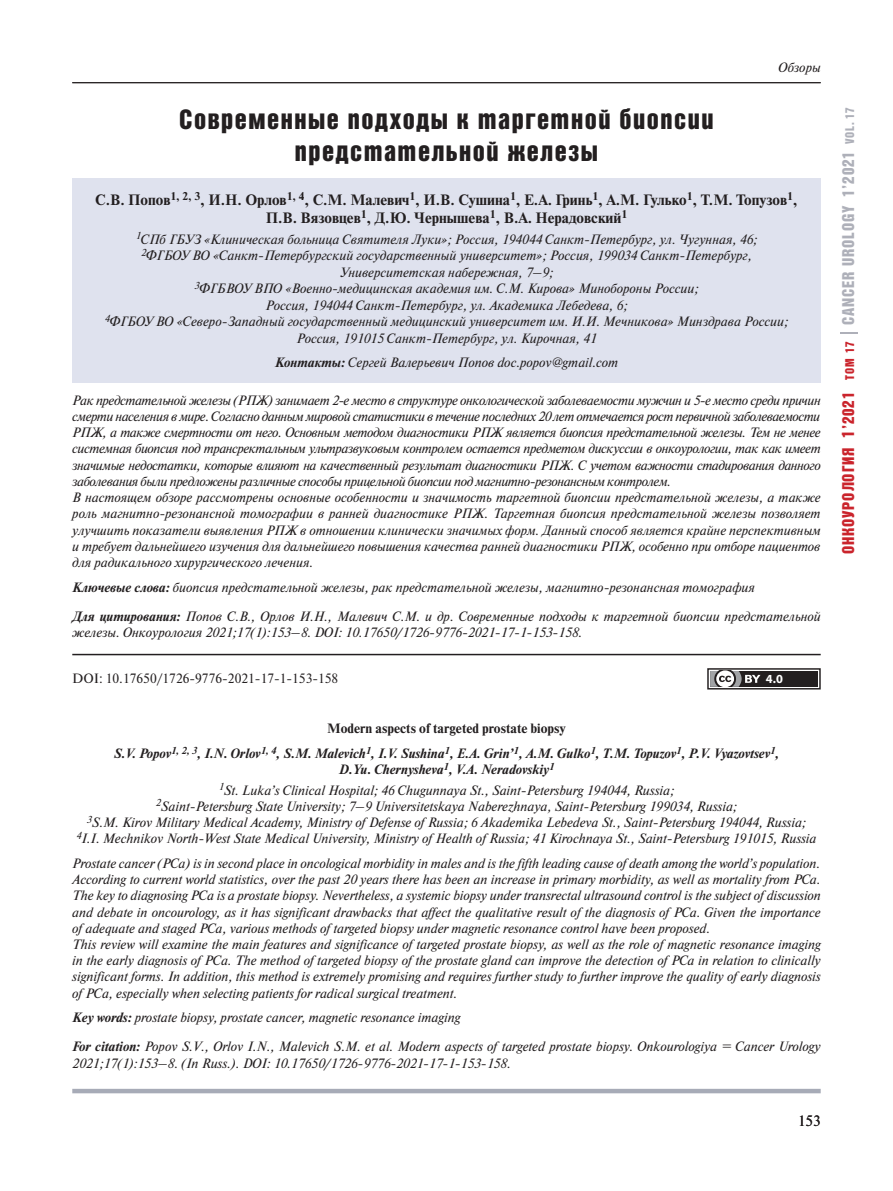
<style>
.page{position:relative;width:893px;height:1191px;background:#fff}
.page>*{position:absolute;margin:0;border:0;box-sizing:border-box;transform-origin:0 0}
.t1{font:27px/32.4px "Bastion Kontrast Alt C";letter-spacing:.055em;color:#231f20;text-align:center}
.t2{font:16.5px "Bastion Kontrast Alt C";letter-spacing:.05em;color:#aeb0b9}
.t3{font:700 15px/18px "Newton C";color:#231f20;text-align:center}
.t4{font:15px "Newton C";color:#231f20}
.t5{font:italic 13.5px/16.2px "Newton C";color:#231f20;text-align:center}
.t6{font:italic 13.5px/16.2px "Newton C";letter-spacing:-.03em;color:#231f20}
.t7{font:italic 700 13.5px/24.8px "Newton C";color:#231f20;text-align:center}
.t8{font:13.5px "Newton C";color:#231f20}
.t9{font:700 12.45px "Myriad Pro";color:#fff}
.s1{font-weight:700}
.s2{font-style:normal}
.s3{color:#ca242c}
.s4{font-size:17.1px;color:#ca242c}
.s5{font-size:12.3px;color:#ca242c}
.s6{font-size:12.3px}
</style>
<div class="page">
<svg style="left:840px;top:332px;width:18px;height:1px"></svg>
<hr style="left:72px;top:82px;width:749px;height:1px;background:#231f20">
<div style="left:72px;top:179px;width:749px;height:204px;background:#dfe2ee"></div>
<hr style="left:72px;top:654px;width:749px;height:1px;background:#231f20">
<div style="left:72px;top:1088px;width:749px;height:5px;background:#a7abb7"></div>
<div style="left:707px;top:668px;width:114px;height:21px;border:1px solid #231f20"></div>
<div style="left:710px;top:671px;width:108px;height:16px;background:#231f20"></div>
<svg style="left:710px;top:671px;width:50px;height:16px"></svg>
<p class="t5" style="left:779px;top:59px;width:44px">Обзоры</p>
<h1 class="t1" style="left:179px;top:103px;width:536px">Современные подходы к таргетной биопсии предстательной железы</h1>
<p class="t3" style="left:95px;top:191px;width:704px">С.В. Попов<sup>1,</sup> <sup>2,</sup> <sup>3</sup>, И.Н. Орлов<sup>1,</sup> <sup>4</sup>, С.М. Малевич<sup>1</sup>, И.В. Сушина<sup>1</sup>, Е.А. Гринь<sup>1</sup>, А.М. Гулько<sup>1</sup>, Т.М. Топузов<sup>1</sup>,<br>П.В. Вязовцев<sup>1</sup>, Д.Ю. Чернышева<sup>1</sup>, В.А. Нерадовский<sup>1</sup></p>
<p class="t5" style="left:105px;top:231px;width:685px"><sup>1</sup>СПб ГБУЗ «Клиническая больница Святителя Луки»; Россия, 194044 Санкт-Петербург, ул. Чугунная, 46;<br><sup>2</sup>ФГБОУ ВО «Санкт-Петербургский государственный университет»; Россия, 199034 Санкт-Петербург, Университетская набережная, 7–9;<br><sup>3</sup>ФГБВОУ ВПО «Военно-медицинская академия им. С.М. Кирова» Минобороны России;<br>Россия, 194044 Санкт-Петербург, ул. Академика Лебедева, 6;<br><sup>4</sup>ФГБОУ ВО «Северо-Западный государственный медицинский университет им. И.И. Мечникова» Минздрава России; Россия, 191015 Санкт-Петербург, ул. Кирочная, 41</p>
<p class="t5" style="left:275px;top:355px;width:345px"><span class="s1">Контакты:</span> Сергей Валерьевич Попов doc.popov@gmail.com</p>
<p class="t6" style="left:72px;top:392px;width:750px">Рак предстательной железы (РПЖ) занимает 2-е место в структуре онкологической заболеваемости мужчин и 5-е место среди причин смерти населения в мире. Согласно данным мировой статистики в течение последних 20 лет отмечается рост первичной заболеваемости РПЖ, а также смертности от него. Основным методом диагностики РПЖ является биопсия предстательной железы. Тем не менее системная биопсия под трансректальным ультразвуковым контролем остается предметом дискуссии в онкоурологии, так как имеет значимые недостатки, которые влияют на качественный результат диагностики РПЖ. С учетом важности стадирования данного заболевания были предложены различные способы прицельной биопсии под магнитно-резонансным контролем.<br>В настоящем обзоре рассмотрены основные особенности и значимость таргетной биопсии предстательной железы, а также роль магнитно-резонансной томографии в ранней диагностике РПЖ. Таргетная биопсия предстательной железы позволяет улучшить показатели выявления РПЖ в отношении клинически значимых форм. Данный способ является крайне перспективным и требует дальнейшего изучения для дальнейшего повышения качества ранней диагностики РПЖ, особенно при отборе пациентов для радикального хирургического лечения.</p>
<p class="t5" style="left:72px;top:572px;width:750px;line-height:29px;text-align:left"><span class="s1">Ключевые слова:</span> биопсия предстательной железы, рак предстательной железы, магнитно-резонансная томография<br><span class="s1">Для цитирования:</span> Попов С.В., Орлов И.Н., Малевич С.М. и др. Современные подходы к таргетной биопсии предстательной</p>
<p class="t5" style="left:72px;top:624px;width:511px">железы. Онкоурология 2021;17(1):153–8. DOI: 10.17650/1726-9776-2021-17-1-153-158.</p>
<p class="t8" style="left:72px;top:671px;width:268px">DOI: 10.17650/1726-9776-2021-17-1-153-158</p>
<p class="t9" style="left:766px;top:670px;width:18px">4.0</p>
<p class="t7" style="left:114px;top:716px;width:667px"><span class="s2">Modern aspects of targeted prostate biopsy<br></span>S.V. Popov<sup>1,</sup> <sup>2,</sup> <sup>3</sup>, I.N. Orlov<sup>1,</sup> <sup>4</sup>, S.M. Malevich<sup>1</sup>, I.V. Sushina<sup>1</sup>, E.A. Grin’<sup>1</sup>, А.M. Gulko<sup>1</sup>, T.M. Topuzov<sup>1</sup>, P.V. Vyazovtsev<sup>1</sup>,</p>
<p class="t5" style="left:219px;top:759px;width:457px;line-height:20.4px"><span class="s1">D.Yu. Chernysheva</span><sup>1</sup><span class="s1">, V.A. Neradovskiy</span><sup>1<br></sup><sup>1</sup>St. Luka’s Clinical Hospital; 46 Chugunnaya St., Saint-Petersburg 194044, Russia;</p>
<p class="t5" style="left:77px;top:798px;width:741px"><sup>2</sup>Saint-Petersburg State University; 7–9 Universitetskaya Naberezhnaya, Saint-Petersburg 199034, Russia;<br><sup>3</sup>S.M. Kirov Military Medical Academy, Ministry of Defense of Russia; 6 Akademika Lebedeva St., Saint-Petersburg 194044, Russia;<br><sup>4</sup>I.I. Mechnikov North-West State Medical University, Ministry of Health of Russia; 41 Kirochnaya St., Saint-Petersburg 191015, Russia</p>
<p class="t5" style="left:72px;top:855px;width:750px;text-align:left">Prostate cancer (PCa) is in second place in oncological morbidity in males and is the fifth leading cause of death among the world’s population.<br>According to current world statistics, over the past 20 years there has been an increase in primary morbidity, as well as mortality from PCa.<br>The key to diagnosing PCa is a prostate biopsy. Nevertheless, a systemic biopsy under transrectal ultrasound control is the subject of discussion and debate in oncourology, as it has significant drawbacks that affect the qualitative result of the diagnosis of PCa. Given the importance of adequate and staged PCa, various methods of targeted biopsy under magnetic resonance control have been proposed.<br>This review will examine the main features and significance of targeted prostate biopsy, as well as the role of magnetic resonance imaging in the early diagnosis of PCa. The method of targeted biopsy of the prostate gland can improve the detection of PCa in relation to clinically significant forms. In addition, this method is extremely promising and requires further study to further improve the quality of early diagnosis of PCa, especially when selecting patients for radical surgical treatment.</p>
<p class="t5" style="left:72px;top:1003px;width:750px;line-height:29px;text-align:left"><span class="s1">Key words:</span> prostate biopsy, prostate cancer, magnetic resonance imaging<br><span class="s1">For citation:</span> Popov S.V., Orlov I.N., Malevich S.M. et al. Modern aspects of targeted prostate biopsy. Onkourologiya = Cancer Urology</p>
<p class="t5" style="left:72px;top:1055px;width:440px">2021;17(1):153–8. (In Russ.). DOI: 10.17650/1726-9776-2021-17-1-153-158.</p>
<p class="t4" style="left:798px;top:1113px;width:24px">153</p>
<p class="t2" style="left:840px;top:554px;width:448px;rotate:-90deg"><span class="s3">ОНКОУРОЛОГИЯ</span> <span class="s4">1</span><span class="s3">’2021</span> <span class="s5">ТОМ 17</span> CANCER UROLOGY 1’2021 <span class="s6">VOL. 17</span></p>
</div>
